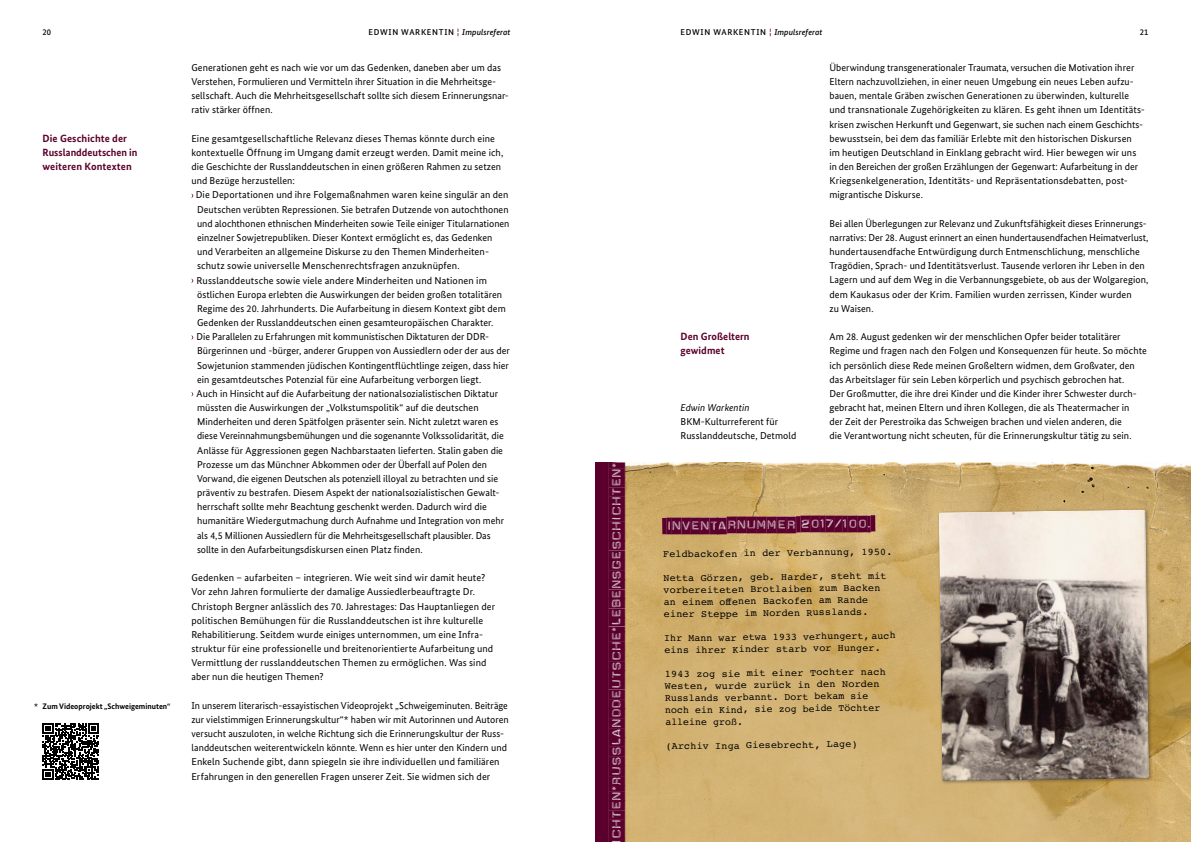
<style>
.page{position:relative;width:1191px;height:842px;background:#fff}
.page>*{position:absolute;margin:0;border:0;box-sizing:border-box;transform-origin:0 0}
.t1{font:24.3px "Dymo";color:#5b002c}
.t2{font:700 10.5px/14.2px "Bundes Sans";letter-spacing:.005em;color:#5b002c}
.t3{font:10px/14.2px "Bundes Sans";letter-spacing:.005em;color:#000}
.t4{font:10px/11.9px "Courier";color:#000}
.t5{font:italic 10px "Bundes Sans";letter-spacing:.005em;color:#000}
.t6{font:500 8.5px "Bundes Sans";letter-spacing:.08em;color:#000}
.t7{font:700 8px "Bundes Sans";color:#000}
.s1{color:#5b002c}
.s2{font-style:italic}
</style>
<div class="page">
<svg style="left:43px;top:723px;width:56px;height:57px"></svg>
<img style="left:625px;top:463px;width:566px;height:379px">
<div style="left:936px;top:508px;width:216px;height:277px;background:#2f251e;opacity:.4"></div>
<svg style="left:938px;top:510px;width:211px;height:271px;background:#9a8f87"></svg>
<svg style="left:650px;top:507px;width:237px;height:35px"></svg>
<div style="left:870px;top:515px;width:5px;height:16px;background:#5b002c"></div>
<div style="left:595px;top:463px;width:17px;height:379px;background:#5b002c"></div>
<div style="left:608px;top:463px;width:17px;height:379px;background:#fff"></div>
<p class="t6" style="left:43px;top:27px;width:10px">20</p>
<p class="t6" style="left:368px;top:27px;width:143px">EDWIN WARKENTIN <span class="s1">¦</span> <span class="s2">Impulsreferat</span></p>
<p class="t6" style="left:680px;top:27px;width:143px">EDWIN WARKENTIN <span class="s1">¦</span> <span class="s2">Impulsreferat</span></p>
<p class="t6" style="left:1140px;top:27px;width:10px">21</p>
<p class="t3" style="left:191px;top:60px;width:319px">Generationen geht es nach wie vor um das Gedenken, daneben aber um das Verstehen, Formulieren und Vermitteln ihrer Situation in die Mehrheitsge&shy;sellschaft. Auch die Mehrheitsgesellschaft sollte sich diesem Erinnerungsnar&shy;rativ stärker öffnen.</p>
<p class="t3" style="left:191px;top:131px;width:305px">Eine gesamtgesellschaftliche Relevanz dieses Themas könnte durch eine</p>
<p class="t3" style="left:191px;top:145px;width:313px">kontextuelle Öffnung im Umgang damit erzeugt werden. Damit meine ich,</p>
<p class="t3" style="left:191px;top:159px;width:311px">die Geschichte der Russlanddeutschen in einen größeren Rahmen zu setzen</p>
<p class="t3" style="left:191px;top:174px;width:105px">und Bezüge herzustellen:</p>
<p class="t3" style="left:196px;top:188px;width:314px">Die Deportationen und ihre Folgemaßnahmen waren keine singulär an den</p>
<p class="t3" style="left:197px;top:202px;width:313px">Deutschen verübten Repressionen. Sie betrafen Dutzende von autochthonen</p>
<p class="t3" style="left:197px;top:216px;width:314px">und alochthonen ethnischen Minderheiten sowie Teile einiger Titularnationen</p>
<p class="t3" style="left:197px;top:230px;width:297px">einzelner Sowjetrepubliken. Dieser Kontext ermöglicht es, das Gedenken</p>
<p class="t3" style="left:197px;top:244px;width:293px">und Verarbeiten an allgemeine Diskurse zu den Themen Minderheiten-</p>
<p class="t3" style="left:197px;top:259px;width:264px">schutz sowie universelle Menschenrechtsfragen anzuknüpfen.</p>
<p class="t3" style="left:197px;top:273px;width:292px">Russlanddeutsche sowie viele andere Minderheiten und Nationen im</p>
<p class="t3" style="left:197px;top:287px;width:306px">östlichen Europa erlebten die Auswirkungen der beiden großen totalitären</p>
<p class="t3" style="left:197px;top:301px;width:310px">Regime des 20. Jahrhunderts. Die Aufarbeitung in diesem Kontext gibt dem</p>
<p class="t3" style="left:197px;top:315px;width:298px">Gedenken der Russlanddeutschen einen gesamteuropäischen Charakter.</p>
<p class="t3" style="left:197px;top:330px;width:294px">Die Parallelen zu Erfahrungen mit kommunistischen Diktaturen der DDR-</p>
<p class="t3" style="left:197px;top:344px;width:314px">Bürgerinnen und -bürger, anderer Gruppen von Aussiedlern oder der aus der</p>
<p class="t3" style="left:197px;top:358px;width:313px">Sowjetunion stammenden jüdischen Kontingentflüchtlinge zeigen, dass hier</p>
<p class="t3" style="left:197px;top:372px;width:286px">ein gesamtdeutsches Potenzial für eine Aufarbeitung verborgen liegt.</p>
<p class="t3" style="left:197px;top:386px;width:303px">Auch in Hinsicht auf die Aufarbeitung der nationalsozialistischen Diktatur</p>
<p class="t3" style="left:197px;top:400px;width:283px">müssten die Auswirkungen der „Volkstumspolitik“ auf die deutschen</p>
<p class="t3" style="left:197px;top:415px;width:303px">Minderheiten und deren Spätfolgen präsenter sein. Nicht zuletzt waren es</p>
<p class="t3" style="left:197px;top:429px;width:308px">diese Vereinnahmungsbemühungen und die sogenannte Volkssolidarität, die</p>
<p class="t3" style="left:197px;top:443px;width:307px">Anlässe für Aggressionen gegen Nachbarstaaten lieferten. Stalin gaben die</p>
<p class="t3" style="left:197px;top:457px;width:291px">Prozesse um das Münchner Abkommen oder der Überfall auf Polen den</p>
<p class="t3" style="left:197px;top:471px;width:302px">Vorwand, die eigenen Deutschen als potenziell illoyal zu betrachten und sie</p>
<p class="t3" style="left:197px;top:485px;width:304px">präventiv zu bestrafen. Diesem Aspekt der nationalsozialistischen Gewalt-</p>
<p class="t3" style="left:197px;top:500px;width:291px">herrschaft sollte mehr Beachtung geschenkt werden. Dadurch wird die</p>
<p class="t3" style="left:197px;top:514px;width:308px">humanitäre Wiedergutmachung durch Aufnahme und Integration von mehr</p>
<p class="t3" style="left:197px;top:528px;width:295px">als 4,5 Millionen Aussiedlern für die Mehrheitsgesellschaft plausibler. Das</p>
<p class="t3" style="left:197px;top:542px;width:227px">sollte in den Aufarbeitungsdiskursen einen Platz finden.</p>
<p class="t3" style="left:191px;top:570px;width:305px">Gedenken – aufarbeiten – integrieren. Wie weit sind wir damit heute?<br>Vor zehn Jahren formulierte der damalige Aussiedlerbeauftragte Dr.<br>Christoph Bergner anlässlich des 70. Jahrestages: Das Hauptanliegen der politischen Bemühungen für die Russlanddeutschen ist ihre kulturelle Rehabilitierung. Seitdem wurde einiges unternommen, um eine Infra&shy;struktur für eine professionelle und breitenorientierte Aufarbeitung und Vermittlung der russlanddeutschen Themen zu ermöglichen. Was sind aber nun die heutigen Themen?</p>
<p class="t3" style="left:191px;top:698px;width:319px">In unserem literarisch-essayistischen Videoprojekt „Schweigeminuten. Beiträge zur vielstimmigen Erinnerungskultur“* haben wir mit Autorinnen und Autoren versucht auszuloten, in welche Richtung sich die Erinnerungskultur der Russ&shy;landdeutschen weiterentwickeln könnte. Wenn es hier unter den Kindern und Enkeln Suchende gibt, dann spiegeln sie ihre individuellen und familiären Erfahrungen in den generellen Fragen unserer Zeit. Sie widmen sich der</p>
<p class="t3" style="left:829px;top:60px;width:317px">Überwindung transgenerationaler Traumata, versuchen die Motivation ihrer Eltern nachzuvollziehen, in einer neuen Umgebung ein neues Leben aufzu&shy;bauen, mentale Gräben zwischen Generationen zu überwinden, kulturelle und transnationale Zugehörigkeiten zu klären. Es geht ihnen um Identitäts&shy;krisen zwischen Herkunft und Gegenwart, sie suchen nach einem Geschichts&shy;bewusstsein, bei dem das familiär Erlebte mit den historischen Diskursen<br>im heutigen Deutschland in Einklang gebracht wird. Hier bewegen wir uns in den Bereichen der großen Erzählungen der Gegenwart: Aufarbeitung in der Kriegsenkelgeneration, Identitäts- und Repräsentationsdebatten, post&shy;migrantische Diskurse.</p>
<p class="t3" style="left:829px;top:216px;width:320px">Bei allen Überlegungen zur Relevanz und Zukunftsfähigkeit dieses Erinnerungs&shy;narrativs: Der 28. August erinnert an einen hundertausendfachen Heimatverlust, hundertausendfache Entwürdigung durch Entmenschlichung, menschliche Tragödien, Sprach- und Identitätsverlust. Tausende verloren ihr Leben in den Lagern und auf dem Weg in die Verbannungsgebiete, ob aus der Wolgaregion, dem Kaukasus oder der Krim. Familien wurden zerrissen, Kinder wurden<br>zu Waisen.</p>
<p class="t3" style="left:829px;top:330px;width:319px">Am 28. August gedenken wir der menschlichen Opfer beider totalitärer Regime und fragen nach den Folgen und Konsequenzen für heute. So möchte ich persönlich diese Rede meinen Großeltern widmen, dem Großvater, den das Arbeitslager für sein Leben körperlich und psychisch gebrochen hat.<br>Der Großmutter, die ihre drei Kinder und die Kinder ihrer Schwester durch&shy;gebracht hat, meinen Eltern und ihren Kollegen, die als Theatermacher in<br>der Zeit der Perestroika das Schweigen brachen und vielen anderen, die<br>die Verantwortung nicht scheuten, für die Erinnerungskultur tätig zu sein.</p>
<p class="t2" style="left:43px;top:131px;width:97px">Die Geschichte der<br>Russlanddeutschen in weiteren Kontexten</p>
<p class="t2" style="left:680px;top:329px;width:71px">Den Großeltern gewidmet</p>
<p class="t5" style="left:680px;top:401px;width:70px">Edwin Warkentin</p>
<p class="t3" style="left:680px;top:415px;width:117px">BKM-Kulturreferent für<br>Russlanddeutsche, Detmold</p>
<h1 class="t1" style="left:604px;top:844px;width:383px;rotate:-90deg">ichten*RUSSlanddeutsche*Lebensgeschichten*</h1>
<h1 class="t1" style="left:666px;top:514px;width:205px;rotate:-1deg">Inventarnummer 2017/100.</h1>
<p class="t4" style="left:663px;top:549px;width:231px;rotate:-1deg">Feldbackofen in der Verbannung, 1950.</p>
<p class="t4" style="left:663px;top:572px;width:225px;rotate:-1deg">Netta Görzen, geb. Harder, steht mit vorbereiteten Brotlaiben zum Backen an einem offenen Backofen am Rande einer Steppe im Norden Russlands.</p>
<p class="t4" style="left:664px;top:633px;width:233px;rotate:-1deg">Ihr Mann war etwa 1933 verhungert, auch eins ihrer Kinder starb vor Hunger.</p>
<p class="t4" style="left:664px;top:669px;width:223px;rotate:-1deg">1943 zog sie mit einer Tochter nach<br>Westen, wurde zurück in den Norden<br>Russlands verbannt. Dort bekam sie noch ein Kind, sie zog beide Töchter alleine groß.</p>
<p class="t4" style="left:665px;top:740px;width:193px;rotate:-1deg">(Archiv Inga Giesebrecht, Lage)</p>
<p class="t7" style="left:34px;top:701px;width:138px">* Zum Videoprojekt „Schweigeminuten“</p>
</div>
